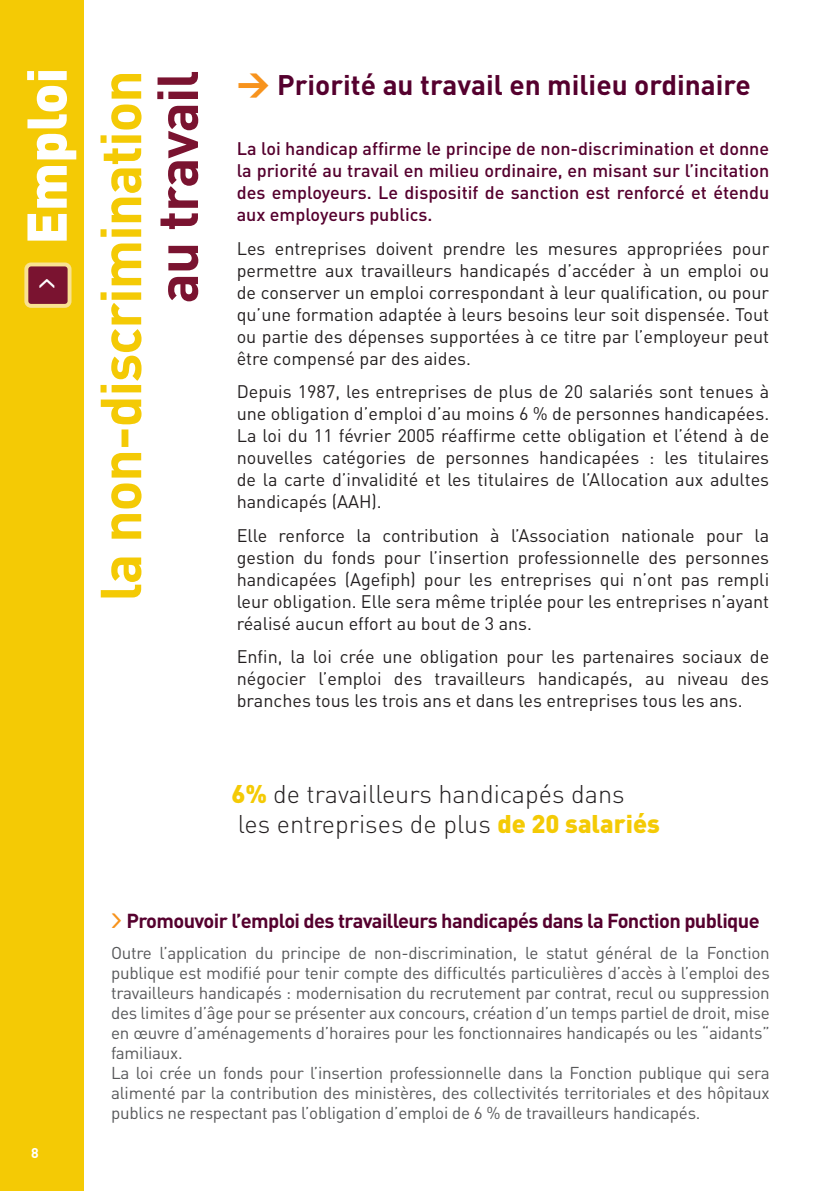
<style>
.page{position:relative;width:838px;height:1191px;background:#fff}
.page>*{position:absolute;margin:0;border:0;box-sizing:border-box;transform-origin:0 0}
.t1{font:700 56.8px "DIN";letter-spacing:-.02em;color:#f4ca05}
.t2{font:700 56.8px "DIN";letter-spacing:-.02em;color:#7a1330}
.t3{font:900 55px "DIN";color:#fff}
.t4{font:700 28px "DIN";color:#55002e}
.t5{font:300 25.2px/30px "DIN";color:#231f20}
.t6{font:700 20.4px "Beta Sans";color:#fff}
.t7{font:700 20px "DIN";letter-spacing:-.03em;color:#55002e}
.t8{font:18px/22px "DIN";color:#231f20;text-align:justify}
.t9{font:500 18px/22px "DIN";color:#55002e;text-align:justify}
.t10{font:17px/20px "DIN";letter-spacing:-.015em;color:#57585a}
.t11{font:700 14px "DIN";color:#fff}
.s1{font-weight:900;font-size:32px;color:#f7931d}
.s2{font-weight:900;color:#f4ca05}
.s3{font-family:"Beta Sans";color:#f7931d}
</style>
<div class="page">
<div style="left:0;top:0;width:84px;height:1190px;background:#f4ca05"></div>
<div style="left:26px;top:264px;width:43px;height:42px;background:#7a1330;border-radius:5px"></div>
<div style="left:24px;top:262px;width:47px;height:46px;border:4px solid #f9e291;border-radius:5px"></div>
<h2 class="t3" style="left:27px;top:244px;width:178px;rotate:-90deg">Emploi</h2>
<p class="t6" style="left:40px;top:289px;width:12px;rotate:-90deg">&gt;</p>
<h1 class="t1" style="left:100px;top:601px;width:532px;rotate:-90deg">la non-discrimination</h1>
<h1 class="t2" style="left:157px;top:303px;width:235px;rotate:-90deg">au travail</h1>
<h3 class="t4" style="left:237px;top:75px;width:515px"><span class="s1">&gt;</span> Priorité au travail en milieu ordinaire</h3>
<p class="t9" style="left:236px;top:140px;width:534px">La loi handicap affirme le principe de non-discrimination et donne la priorité au travail en milieu ordinaire, en misant sur l’incitation des employeurs. Le dispositif de sanction est renforcé et étendu aux employeurs publics.</p>
<p class="t8" style="left:236px;top:239px;width:534px">Les entreprises doivent prendre les mesures appropriées pour permettre aux travailleurs handicapés d’accéder à un emploi ou de conserver un emploi correspondant à leur qualification, ou pour qu’une formation adaptée à leurs besoins leur soit dispensée. Tout ou partie des dépenses supportées à ce titre par l’employeur peut être compensé par des aides.</p>
<p class="t8" style="left:236px;top:382px;width:534px">Depuis 1987, les entreprises de plus de 20 salariés sont tenues à une obligation d’emploi d’au moins 6 % de personnes handicapées.<br>La loi du 11 février 2005 réaffirme cette obligation et l’étend à de nouvelles catégories de personnes handicapées : les titulaires de la carte d’invalidité et les titulaires de l’Allocation aux adultes handicapés (AAH).</p>
<p class="t8" style="left:236px;top:526px;width:534px">Elle renforce la contribution à l’Association nationale pour la gestion du fonds pour l’insertion professionnelle des personnes handicapées (Agefiph) pour les entreprises qui n’ont pas rempli leur obligation. Elle sera même triplée pour les entreprises n’ayant réalisé aucun effort au bout de 3 ans.</p>
<p class="t8" style="left:236px;top:647px;width:533px">Enfin, la loi crée une obligation pour les partenaires sociaux de négocier l’emploi des travailleurs handicapés, au niveau des branches tous les trois ans et dans les entreprises tous les ans.</p>
<h3 class="t5" style="left:231px;top:781px;width:430px"><span class="s2">6%</span> de travailleurs handicapés dans les entreprises de plus <span class="s2">de 20 salariés</span></h3>
<p class="t11" style="left:31px;top:1147px;width:9px">8</p>
<p class="t7" style="left:111px;top:913px;width:649px"><span class="s3">&gt;</span> Promouvoir l’emploi des travailleurs handicapés dans la Fonction publique</p>
<p class="t10" style="left:111px;top:944px;width:660px">Outre l’application du principe de non-discrimination, le statut général de la Fonction publique est modifié pour tenir compte des difficultés particulières d’accès à l’emploi des travailleurs handicapés : modernisation du recrutement par contrat, recul ou suppression des limites d’âge pour se présenter aux concours, création d’un temps partiel de droit, mise en œuvre d’aménagements d’horaires pour les fonctionnaires handicapés ou les “aidants” familiaux.<br>La loi crée un fonds pour l’insertion professionnelle dans la Fonction publique qui sera alimenté par la contribution des ministères, des collectivités territoriales et des hôpitaux publics ne respectant pas l’obligation d’emploi de 6 % de travailleurs handicapés.</p>
</div>
